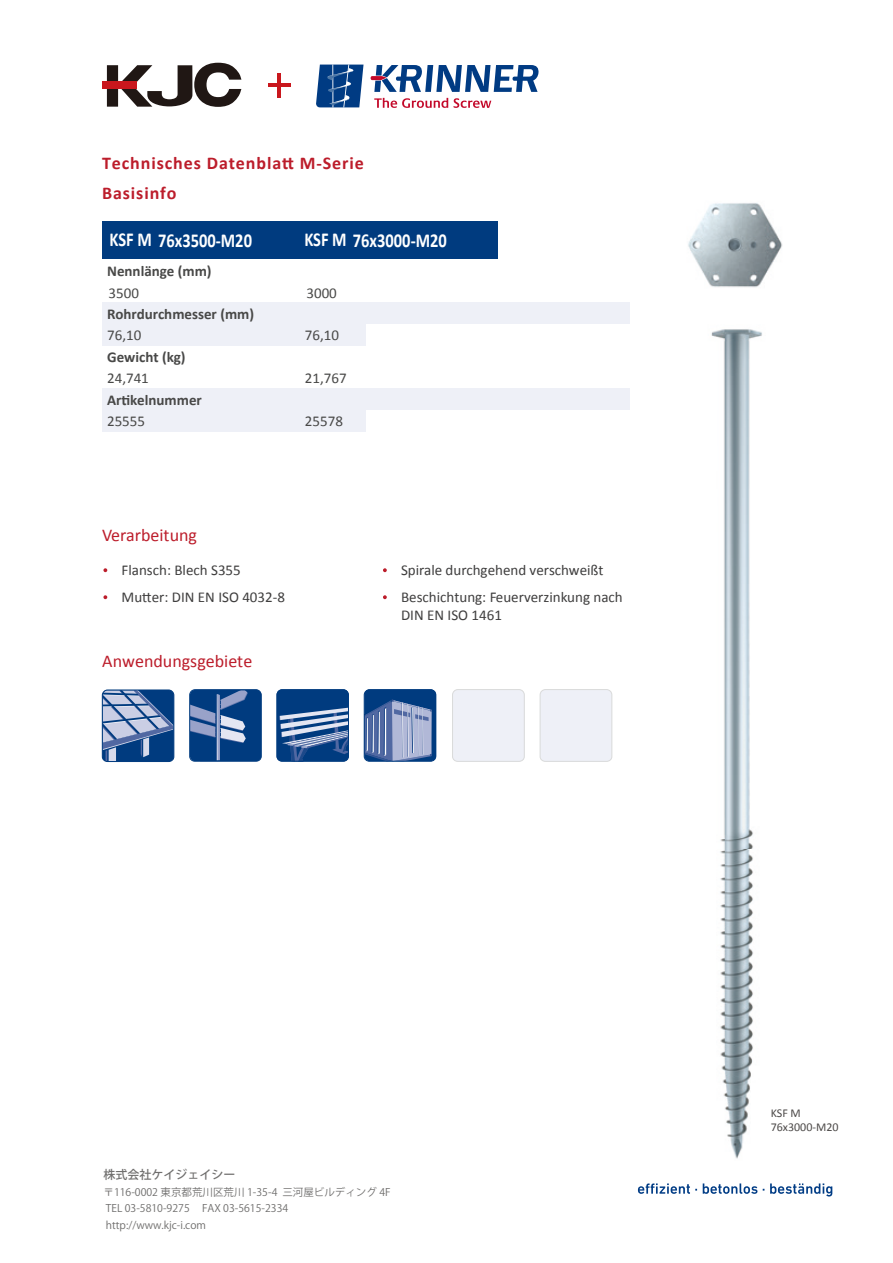
<style>
.page{position:relative;width:893px;height:1263px;background:#fff}
.page>*{position:absolute;margin:0;border:0;box-sizing:border-box;transform-origin:0 0}
.t1{font:700 19.8px "Calibri";color:#fff;scale:.83 1}
.t2{font:700 18px "Calibri";letter-spacing:.05em;color:#bc1d2b}
.t3{font:18px "Calibri";color:#bc1d2b}
.t4{font:15px/27px "Calibri";color:#3f3e3e}
.t5{font:700 15px "Calibri";color:#484847}
.t6{font:15px "Calibri";color:#484847}
.t7{font:12px/14.4px "Calibri";color:#4c4948}
.t8{font:500 12px "Koz Go Pro";color:#6f6e6d}
.t9{font:10.5px/16.5px "Koz Go Pro";color:#6f6e6d}
</style>
<div class="page">
<div style="left:102px;top:222px;width:395px;height:37px;background:#003b7f"></div>
<div style="left:234px;top:410px;width:132px;height:21px;background:#eef0f7"></div>
<div style="left:102px;top:410px;width:132px;height:21px;background:#eef0f7"></div>
<div style="left:102px;top:388px;width:527px;height:22px;background:#eef0f7"></div>
<div style="left:234px;top:324px;width:132px;height:22px;background:#eef0f7"></div>
<div style="left:102px;top:324px;width:132px;height:22px;background:#eef0f7"></div>
<div style="left:102px;top:303px;width:527px;height:21px;background:#eef0f7"></div>
<div style="left:452px;top:689px;width:72px;height:72px;background:#eef0f7;border-radius:5px"></div>
<div style="left:452px;top:689px;width:73px;height:73px;border:1px solid #d9dada;border-radius:5px"></div>
<div style="left:540px;top:689px;width:72px;height:72px;background:#eef0f7;border-radius:5px"></div>
<div style="left:540px;top:689px;width:72px;height:73px;border:1px solid #d9dada;border-radius:5px"></div>
<div style="left:364px;top:689px;width:72px;height:72px;background:#003b7f;border-radius:5px"></div>
<svg style="left:364px;top:699px;width:68px;height:62px"></svg>
<div style="left:364px;top:689px;width:72px;height:73px;border:1px solid #003b7f;border-radius:5px"></div>
<div style="left:277px;top:689px;width:72px;height:72px;background:#003b7f;border-radius:5px"></div>
<svg style="left:280px;top:708px;width:69px;height:53px"></svg>
<div style="left:277px;top:689px;width:72px;height:73px;border:1px solid #003b7f;border-radius:5px"></div>
<div style="left:190px;top:690px;width:71px;height:71px;background:#003b7f;border-radius:5px"></div>
<svg style="left:191px;top:691px;width:57px;height:69px"></svg>
<div style="left:189px;top:689px;width:73px;height:73px;border:1px solid #003b7f;border-radius:5px"></div>
<svg style="left:102px;top:690px;width:71px;height:71px"></svg>
<div style="left:102px;top:690px;width:72px;height:72px;border:1px solid #003b7f;border-radius:5px"></div>
<svg style="left:103px;top:568px;width:4px;height:4px"></svg>
<svg style="left:103px;top:595px;width:4px;height:4px"></svg>
<svg style="left:383px;top:568px;width:4px;height:4px"></svg>
<svg style="left:383px;top:595px;width:4px;height:4px"></svg>
<svg style="left:638px;top:1183px;width:194px;height:13px"></svg>
<img style="left:688px;top:203px;width:94px;height:85px">
<img style="left:711px;top:329px;width:51px;height:830px">
<div style="left:102px;top:82px;width:34px;height:7px;background:#c9171d"></div>
<svg style="left:107px;top:62px;width:135px;height:45px"></svg>
<hr style="left:277px;top:73px;width:4px;height:25px;background:#c9171d">
<hr style="left:268px;top:83px;width:22px;height:4px;background:#c9171d">
<svg style="left:371px;top:65px;width:168px;height:27px"></svg>
<svg style="left:316px;top:64px;width:48px;height:43px"></svg>
<svg style="left:374px;top:98px;width:74px;height:10px"></svg>
<svg style="left:454px;top:98px;width:37px;height:10px"></svg>
<p class="t2" style="left:102px;top:150px;width:263px">Technisches Datenblatt M-Serie</p>
<p class="t2" style="left:102px;top:180px;width:76px">Basisinfo</p>
<h1 class="t1" style="left:110px;top:227px;width:173px">KSF M 76x3500-M20</h1>
<h1 class="t1" style="left:304px;top:226px;width:173px">KSF M 76x3000-M20</h1>
<p class="t5" style="left:107px;top:261px;width:106px">Nennlänge (mm)</p>
<p class="t6" style="left:109px;top:282px;width:32px">3500</p>
<p class="t6" style="left:306px;top:282px;width:32px">3000</p>
<p class="t5" style="left:107px;top:303px;width:148px">Rohrdurchmesser (mm)</p>
<p class="t6" style="left:107px;top:325px;width:36px">76,10</p>
<p class="t6" style="left:305px;top:325px;width:36px">76,10</p>
<p class="t5" style="left:107px;top:346px;width:80px">Gewicht (kg)</p>
<p class="t6" style="left:107px;top:368px;width:43px">24,741</p>
<p class="t6" style="left:305px;top:368px;width:43px">21,767</p>
<p class="t5" style="left:107px;top:389px;width:96px">Artikelnummer</p>
<p class="t6" style="left:107px;top:411px;width:40px">25555</p>
<p class="t6" style="left:305px;top:411px;width:40px">25578</p>
<p class="t3" style="left:102px;top:523px;width:96px">Verarbeitung</p>
<p class="t4" style="left:122px;top:556px;width:165px">Flansch: Blech S355<br>Mutter: DIN EN ISO 4032-8</p>
<p class="t4" style="left:401px;top:556px;width:223px">Spirale durchgehend verschweißt<br>Beschichtung: Feuerverzinkung nach</p>
<p class="t4" style="left:401px;top:601px;width:102px">DIN EN ISO 1461</p>
<p class="t3" style="left:102px;top:648px;width:151px">Anwendungsgebiete</p>
<p class="t8" style="left:104px;top:1166px;width:133px">株式会社ケイジェイシー</p>
<p class="t9" style="left:104px;top:1184px;width:289px">〒116-0002 東京都荒川区荒川 1-35-4 三河屋ビルディング 4F<br>TEL 03-5810-9275 FAX 03-5615-2334<br>http://www.kjc-i.com</p>
<p class="t7" style="left:771px;top:1105px;width:69px">KSF M<br>76x3000-M20</p>
</div>
